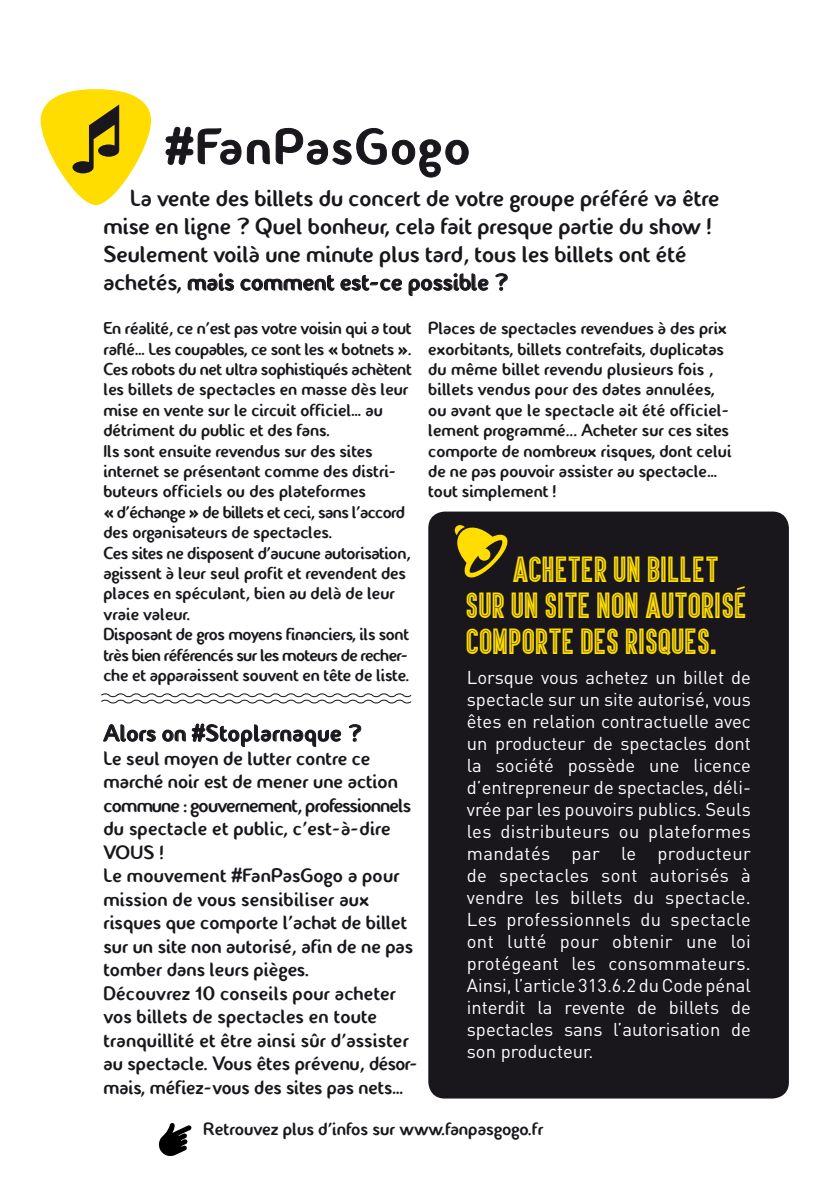
<style>
.page{position:relative;width:840px;height:1191px;background:#fff}
.page>*{position:absolute;margin:0;border:0;box-sizing:border-box;transform-origin:0 0}
.t1{font:50.2px "Fontastique Fontastique";letter-spacing:.05em;color:#1a171c}
.t2{font:30px/36px "Ariq";color:#fd0}
.t3{font:23.2px/28px "Fontastique Fontastique";color:#1a171c}
.t4{font:23.2px "Fontastique Fontastique";letter-spacing:.03em;color:#1a171c}
.t5{font:19.6px/23.6px "Fontastique Fontastique";color:#1a171c}
.t6{font:18.4px/22px "DIN";color:#fff;text-align:justify}
.t7{font:18px "Fontastique Fontastique";color:#1a171c}
.t8{font:17.4px/20.4px "Fontastique Fontastique";color:#1a171c}
.s1{font-family:"Arial Rounded MT Bold"}
</style>
<div class="page">
<div style="left:428px;top:511px;width:360px;height:587px;background:#1a171c;border-radius:16px"></div>
<svg style="left:187px;top:273px;width:47px;height:18px"></svg>
<svg style="left:240px;top:274px;width:162px;height:17px"></svg>
<svg style="left:408px;top:273px;width:100px;height:24px"></svg>
<svg style="left:454px;top:525px;width:53px;height:52px"></svg>
<svg style="left:103px;top:723px;width:238px;height:24px"></svg>
<svg style="left:349px;top:724px;width:12px;height:18px"></svg>
<svg style="left:165px;top:126px;width:304px;height:52px"></svg>
<svg style="left:101px;top:693px;width:311px;height:11px"></svg>
<svg style="left:41px;top:89px;width:110px;height:116px"></svg>
<svg style="left:158px;top:1123px;width:34px;height:33px"></svg>
<svg style="left:737px;top:586px;width:8px;height:5px"></svg>
<p class="t1" style="left:165px;top:117px;width:305px"><span class="s1">#</span>FanPasGogo</p>
<p class="t3" style="left:103px;top:184px;width:617px;text-indent:27px">La vente des billets du concert de votre groupe préféré va être mise en ligne ? Quel bonheur, cela fait presque partie du show !</p>
<p class="t3" style="left:103px;top:240px;width:584px">Seulement voilà une minute plus tard, tous les billets ont été achetés, mais comment est-ce possible ?</p>
<p class="t8" style="left:103px;top:318px;width:309px">En réalité, ce n’est pas votre voisin qui a tout raflé… Les coupables, ce sont les « botnets ».<br>Ces robots du net ultra sophistiqués achètent les billets de spectacles en masse dès leur mise en vente sur le circuit officiel… au détriment du public et des fans.</p>
<p class="t8" style="left:103px;top:440px;width:303px">Ils sont ensuite revendus sur des sites internet se présentant comme des distri&shy;buteurs officiels ou des plateformes<br>« d’échange » de billets et ceci, sans l’accord des organisateurs de spectacles.</p>
<p class="t8" style="left:103px;top:542px;width:308px">Ces sites ne disposent d’aucune autorisation, agissent à leur seul profit et revendent des places en spéculant, bien au delà de leur vraie valeur.</p>
<p class="t8" style="left:103px;top:624px;width:307px;text-align:justify">Disposant de gros moyens financiers, ils sont très bien référencés sur les moteurs de recher&shy;che et apparaissent souvent en tête de liste.</p>
<p class="t4" style="left:103px;top:719px;width:260px">Alors on <span class="s1">#</span>Stoplarnaque ?</p>
<p class="t5" style="left:103px;top:746px;width:309px">Le seul moyen de lutter contre ce marché noir est de mener une action commune : gouvernement, professionnels du spectacle et public, c’est-à-dire<br>VOUS !</p>
<p class="t5" style="left:103px;top:863px;width:311px">Le mouvement <span class="s1">#</span>FanPasGogo a pour mission de vous sensibiliser aux risques que comporte l’achat de billet sur un site non autorisé, afin de ne pas tomber dans leurs pièges.</p>
<p class="t5" style="left:103px;top:981px;width:316px">Découvrez 10 conseils pour acheter vos billets de spectacles en toute tranquillité et être ainsi sûr d’assister au spectacle. Vous êtes prévenu, désor&shy;mais, méfiez-vous des sites pas nets…</p>
<p class="t8" style="left:428px;top:318px;width:304px">Places de spectacles revendues à des prix exorbitants, billets contrefaits, duplicatas du même billet revendu plusieurs fois , billets vendus pour des dates annulées, ou avant que le spectacle ait été officiel&shy;lement programmé... Acheter sur ces sites comporte de nombreux risques, dont celui de ne pas pouvoir assister au spectacle… tout simplement !</p>
<p class="t2" style="left:513px;top:552px;width:208px">ACHETER UN BILLET</p>
<p class="t2" style="left:466px;top:588px;width:282px">SUR UN SITE NON AUTORISE<br>COMPORTE DES RISQUES.</p>
<p class="t6" style="left:466px;top:665px;width:285px">Lorsque vous achetez un billet de spectacle sur un site autorisé, vous êtes en relation contractuelle avec un producteur de spectacles dont la société possède une licence d’entrepreneur de spectacles, déli&shy;vrée par les pouvoirs publics. Seuls les distributeurs ou plateformes mandatés par le producteur de spectacles sont autorisés à vendre les billets du spectacle.<br>Les professionnels du spectacle ont lutté pour obtenir une loi protégeant les consommateurs.<br>Ainsi, l’article 313.6.2 du Code pénal interdit la revente de billets de spectacles sans l’autorisation de son producteur.</p>
<p class="t7" style="left:203px;top:1118px;width:341px">Retrouvez plus d’infos sur www.fanpasgogo.fr</p>
</div>
